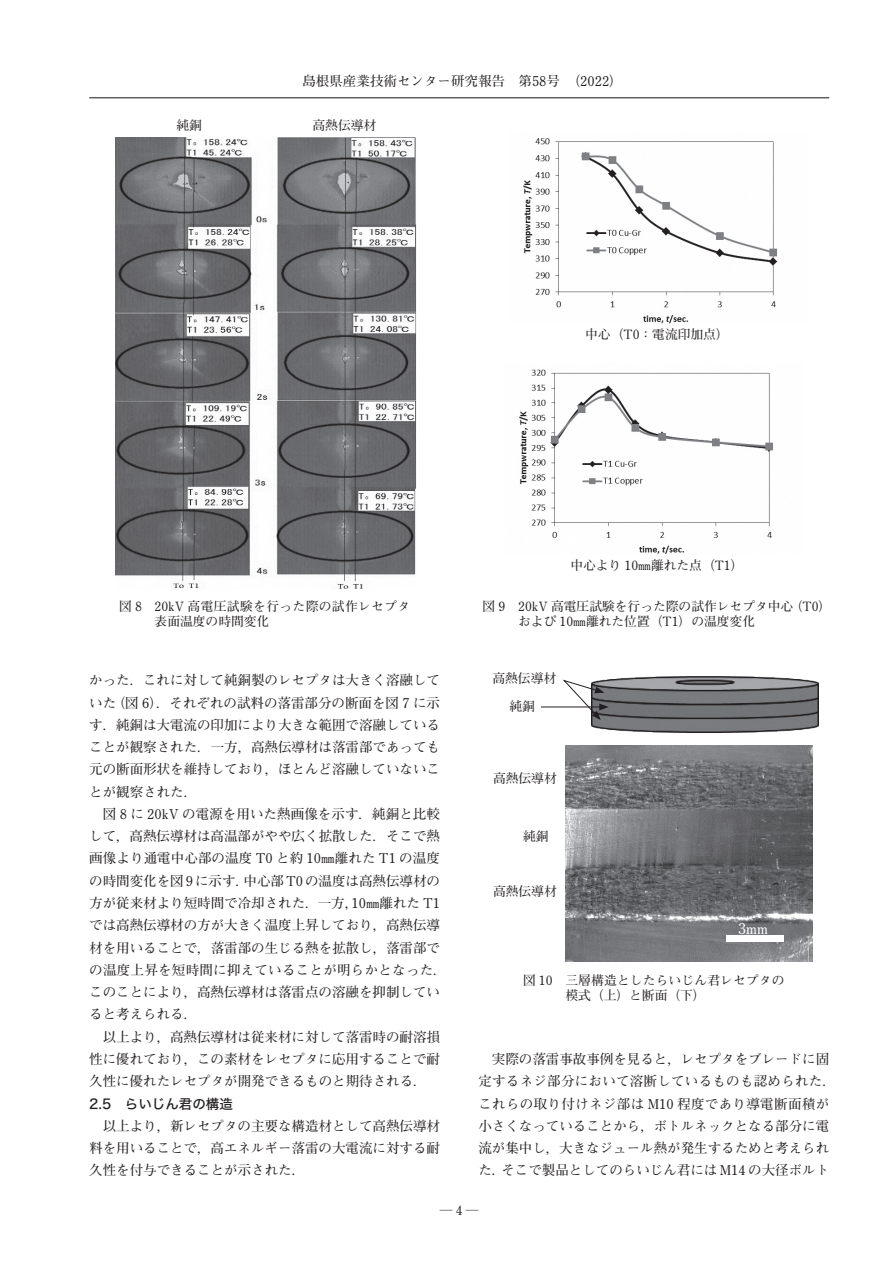
<style>
.page{position:relative;width:893px;height:1263px;background:#fff}
.page>*{position:absolute;margin:0;border:0;box-sizing:border-box;transform-origin:0 0}
.t1{font:700 15px "Futo Min A101 Pr 6";color:#fff}
.t2{font:700 13.5px/22.2px "Futo Min A101 Pr 6";color:#231f20;text-align:justify}
.t3{font:13.5px "Hira Kaku Std W5";color:#231f20}
.t4{font:700 12.75px/15px "Futo Min A101 Pr 6";color:#231f20}
.t5{font:700 12.75px/15px "Futo Min A101 Pr 6";letter-spacing:.03em;color:#231f20}
</style>
<div class="page">
<hr style="left:89px;top:97px;width:740px;height:1px;background:#231f20">
<img style="left:116px;top:138px;width:300px;height:451px">
<img style="left:523px;top:138px;width:254px;height:185px">
<img style="left:519px;top:369px;width:254px;height:185px">
<img style="left:591px;top:677px;width:227px;height:56px">
<img style="left:566px;top:745px;width:246px;height:216px">
<hr style="left:541px;top:707px;width:61px;height:1px;background:#231f20">
<svg style="left:562px;top:679px;width:47px;height:41px"></svg>
<div style="left:726px;top:936px;width:58px;height:6px;background:#fff"></div>
<p class="t2" style="left:302px;top:69px;width:322px">島根県産業技術センター研究報告　第58号　（2022）</p>
<p class="t4" style="left:176px;top:117px;width:27px">純銅</p>
<p class="t4" style="left:313px;top:117px;width:65px">高熱伝導材</p>
<p class="t4" style="left:585px;top:326px;width:145px">中心（T0：電流印加点）</p>
<p class="t5" style="left:155px;top:598px;width:257px;text-indent:-36px">図 8　20kV ⾼電圧試験を⾏った際の試作レセプタ表⾯温度の時間変化</p>
<p class="t2" style="left:89px;top:668px;width:352px">かった．これに対して純銅製のレセプタは大きく溶融していた（図 6）．それぞれの試料の落雷部分の断面を図 7 に示す．純銅は大電流の印加により大きな範囲で溶融していることが観察された．一方，高熱伝導材は落雷部であっても元の断面形状を維持しており，ほとんど溶融していないことが観察された．</p>
<p class="t2" style="left:89px;top:802px;width:359px;text-align:left;text-indent:14px">図 8 に 20kV の電源を用いた熱画像を示す．純銅と比較して，高熱伝導材は高温部がやや広く拡散した．そこで熱画像より通電中心部の温度 T0 と約 10㎜離れた T1 の温度の時間変化を図9に示す．中心部T0の温度は高熱伝導材の方が従来材より短時間で冷却された．一方，10㎜離れた T1では高熱伝導材の方が大きく温度上昇しており，高熱伝導材を用いることで，落雷部の生じる熱を拡散し，落雷部での温度上昇を短時間に抑えていることが明らかとなった．このことにより，高熱伝導材は落雷点の溶融を抑制していると考えられる．</p>
<p class="t2" style="left:89px;top:1025px;width:352px;text-indent:14px">以上より，高熱伝導材は従来材に対して落雷時の耐溶損性に優れており，この素材をレセプタに応用することで耐久性に優れたレセプタが開発できるものと期待される．</p>
<p class="t3" style="left:89px;top:1093px;width:145px">2.5　らいじん君の構造</p>
<p class="t2" style="left:89px;top:1114px;width:352px;text-indent:14px">以上より，新レセプタの主要な構造材として高熱伝導材料を用いることで，高エネルギー落雷の大電流に対する耐久性を付与できることが示された．</p>
<p class="t4" style="left:570px;top:558px;width:175px">中心より 10㎜離れた点（T1）</p>
<p class="t4" style="left:518px;top:598px;width:315px;text-indent:-36px">図 9　20kV ⾼電圧試験を⾏った際の試作レセプタ中⼼（T0）および 10㎜離れた位置（T1）の温度変化</p>
<p class="t4" style="left:492px;top:670px;width:65px">高熱伝導材</p>
<p class="t4" style="left:509px;top:698px;width:27px">純銅</p>
<p class="t4" style="left:493px;top:771px;width:65px">高熱伝導材</p>
<p class="t4" style="left:523px;top:828px;width:27px">純銅</p>
<p class="t4" style="left:493px;top:883px;width:65px">高熱伝導材</p>
<p class="t1" style="left:738px;top:917px;width:31px">3mm</p>
<p class="t4" style="left:565px;top:972px;width:221px;text-indent:-42px">図 10　三層構造としたらいじん君レセプタの模式（上）と断⾯（下）</p>
<p class="t2" style="left:478px;top:1047px;width:359px;text-align:center">実際の落雷事故事例を見ると，レセプタをブレードに固<br>定するネジ部分において溶断しているものも認められた．これらの取り付けネジ部は M10 程度であり導電断面積が小さくなっていることから，ボトルネックとなる部分に電流が集中し，大きなジュール熱が発生するためと考えられた．そこで製品としてのらいじん君には M14 の大径ボルト</p>
<p class="t4" style="left:440px;top:1202px;width:40px">─4─</p>
</div>
